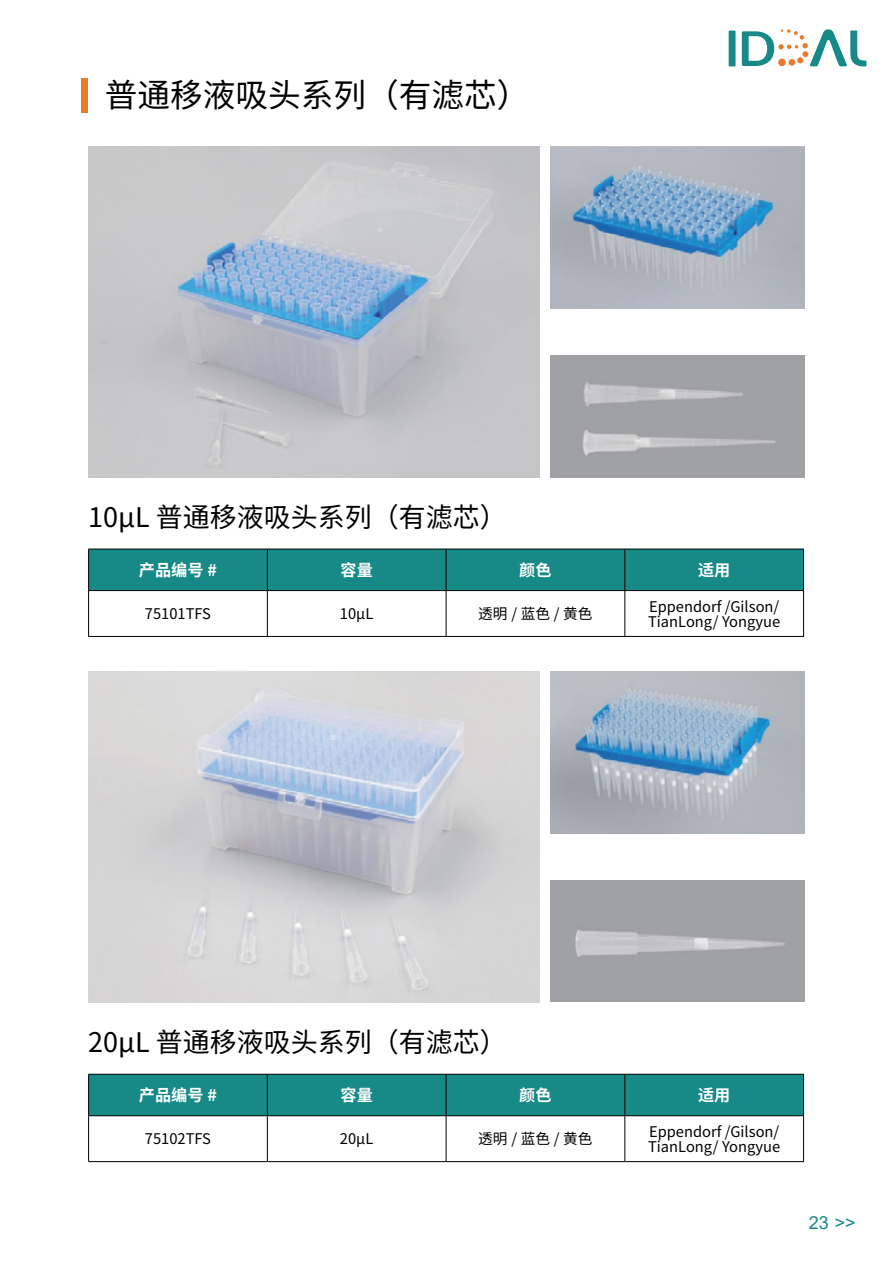
<style>
.page{position:relative;width:893px;height:1263px;background:#fff}
.page>*{position:absolute;margin:0;border:0;box-sizing:border-box;transform-origin:0 0}
.t1{font:32.7px "Source Han Sans SC";color:#000}
.t2{font:27px "Source Han Sans SC";color:#000}
.t3{font:18px "Arial";color:#178a87}
.t4{font:700 16.2px "Source Han Sans CN";color:#fff}
.t5{font:14.7px/15px "Source Han Sans SC";color:#000}
</style>
<div class="page">
<div style="left:729px;top:31px;width:6px;height:35px;background:#178a87"></div>
<svg style="left:742px;top:29px;width:124px;height:38px"></svg>
<img style="left:550px;top:672px;width:254px;height:161px">
<img style="left:88px;top:672px;width:451px;height:330px">
<div style="left:89px;top:1075px;width:714px;height:40px;background:#178a87"></div>
<hr style="left:88px;top:1074px;width:179px;height:1px;background:#000">
<hr style="left:88px;top:1074px;width:1px;height:41px;background:#000">
<hr style="left:267px;top:1074px;width:179px;height:1px;background:#000">
<hr style="left:267px;top:1074px;width:1px;height:41px;background:#000">
<hr style="left:446px;top:1074px;width:179px;height:1px;background:#000">
<hr style="left:446px;top:1074px;width:1px;height:41px;background:#000">
<hr style="left:625px;top:1074px;width:179px;height:1px;background:#000">
<hr style="left:624px;top:1074px;width:1px;height:41px;background:#000">
<hr style="left:803px;top:1074px;width:1px;height:41px;background:#000">
<hr style="left:88px;top:1115px;width:179px;height:1px;background:#000">
<hr style="left:88px;top:1116px;width:1px;height:45px;background:#000">
<hr style="left:267px;top:1115px;width:179px;height:1px;background:#000">
<hr style="left:267px;top:1116px;width:1px;height:45px;background:#000">
<hr style="left:446px;top:1115px;width:179px;height:1px;background:#000">
<hr style="left:446px;top:1116px;width:1px;height:45px;background:#000">
<hr style="left:625px;top:1115px;width:179px;height:1px;background:#000">
<hr style="left:624px;top:1116px;width:1px;height:45px;background:#000">
<hr style="left:803px;top:1116px;width:1px;height:45px;background:#000">
<hr style="left:88px;top:1161px;width:179px;height:1px;background:#000">
<hr style="left:267px;top:1161px;width:179px;height:1px;background:#000">
<hr style="left:446px;top:1161px;width:179px;height:1px;background:#000">
<hr style="left:625px;top:1161px;width:179px;height:1px;background:#000">
<img style="left:550px;top:147px;width:255px;height:161px">
<div style="left:81px;top:78px;width:6px;height:35px;background:#ed7a29"></div>
<div style="left:89px;top:550px;width:714px;height:40px;background:#178a87"></div>
<hr style="left:88px;top:549px;width:179px;height:1px;background:#000">
<hr style="left:88px;top:549px;width:1px;height:41px;background:#000">
<hr style="left:267px;top:549px;width:179px;height:1px;background:#000">
<hr style="left:267px;top:549px;width:1px;height:41px;background:#000">
<hr style="left:446px;top:549px;width:179px;height:1px;background:#000">
<hr style="left:446px;top:549px;width:1px;height:41px;background:#000">
<hr style="left:625px;top:549px;width:179px;height:1px;background:#000">
<hr style="left:624px;top:549px;width:1px;height:41px;background:#000">
<hr style="left:803px;top:549px;width:1px;height:41px;background:#000">
<hr style="left:88px;top:590px;width:179px;height:1px;background:#000">
<hr style="left:88px;top:591px;width:1px;height:45px;background:#000">
<hr style="left:267px;top:590px;width:179px;height:1px;background:#000">
<hr style="left:267px;top:591px;width:1px;height:45px;background:#000">
<hr style="left:446px;top:590px;width:179px;height:1px;background:#000">
<hr style="left:446px;top:591px;width:1px;height:45px;background:#000">
<hr style="left:625px;top:590px;width:179px;height:1px;background:#000">
<hr style="left:624px;top:591px;width:1px;height:45px;background:#000">
<hr style="left:803px;top:591px;width:1px;height:45px;background:#000">
<hr style="left:88px;top:636px;width:179px;height:1px;background:#000">
<hr style="left:267px;top:636px;width:179px;height:1px;background:#000">
<hr style="left:446px;top:636px;width:179px;height:1px;background:#000">
<hr style="left:625px;top:636px;width:179px;height:1px;background:#000">
<img style="left:88px;top:147px;width:451px;height:330px">
<img style="left:550px;top:355px;width:255px;height:122px">
<h1 class="t1" style="left:105px;top:76px;width:426px">普通移液吸头系列（有滤芯）</h1>
<h2 class="t2" style="left:88px;top:502px;width:420px">10μL 普通移液吸头系列（有滤芯）</h2>
<p class="t4" style="left:139px;top:561px;width:80px">产品编号 #</p>
<p class="t4" style="left:341px;top:561px;width:34px">容量</p>
<p class="t4" style="left:519px;top:561px;width:34px">颜色</p>
<p class="t4" style="left:698px;top:561px;width:34px">适用</p>
<p class="t5" style="left:145px;top:606px;width:68px">75101TFS</p>
<p class="t5" style="left:340px;top:606px;width:35px">10μL</p>
<p class="t5" style="left:478px;top:606px;width:116px">透明/蓝色/黄色</p>
<p class="t5" style="left:648px;top:599px;width:134px">Eppendorf /Gilson/<br>TianLong/ Yongyue</p>
<h2 class="t2" style="left:88px;top:1027px;width:420px">20μL 普通移液吸头系列（有滤芯）</h2>
<p class="t4" style="left:139px;top:1086px;width:80px">产品编号 #</p>
<p class="t4" style="left:341px;top:1086px;width:34px">容量</p>
<p class="t4" style="left:519px;top:1086px;width:34px">颜色</p>
<p class="t4" style="left:698px;top:1086px;width:34px">适用</p>
<p class="t5" style="left:145px;top:1132px;width:68px">75102TFS</p>
<p class="t5" style="left:340px;top:1132px;width:35px">20μL</p>
<p class="t5" style="left:478px;top:1132px;width:116px">透明/蓝色/黄色</p>
<p class="t5" style="left:648px;top:1124px;width:134px">Eppendorf /Gilson/<br>TianLong/ Yongyue</p>
<p class="t3" style="left:809px;top:1210px;width:48px">23 &gt;&gt;</p>
</div>
